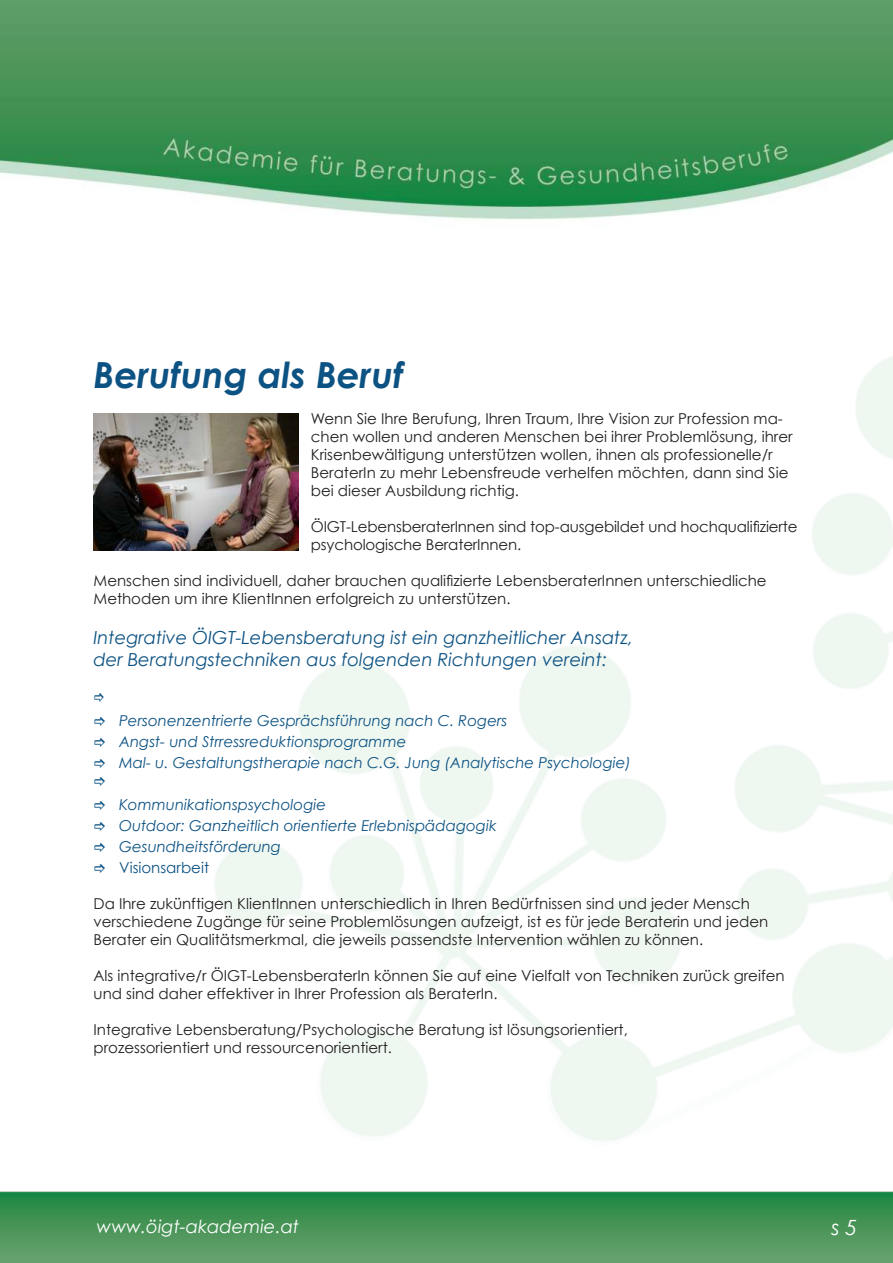
<style>
.page{position:relative;width:893px;height:1263px;background:#fff}
.page>*{position:absolute;margin:0;border:0;box-sizing:border-box;transform-origin:0 0}
.t1{font:italic 700 36px "Century Gothic";color:#0c5283}
.t2{font:italic 21px "Century Gothic";color:#fff}
.t3{font:italic 18px/21.6px "Century Gothic";color:#0c5283}
.t4{font:italic 18px "Century Gothic";color:#fff}
.t5{font:15px/18px "Century Gothic";color:#221f1f}
.t6{font:italic 15px/21px "Century Gothic";color:#0c5283}
.t7{font:15px "Century Gothic";color:#0c5283}
</style>
<div class="page">
<img style="left:215px;top:356px;width:678px;height:785px">
<img style="left:0;top:1191px;width:893px;height:72px">
<img style="left:0;top:0;width:893px;height:220px">
<img style="left:94px;top:413px;width:204px;height:138px">
<h1 class="t1" style="left:94px;top:359px;width:311px">Berufung als Beruf</h1>
<p class="t5" style="left:311px;top:411px;width:483px">Wenn Sie Ihre Berufung, Ihren Traum, Ihre Vision zur Profession ma&shy;chen wollen und anderen Menschen bei ihrer Problemlösung, ihrer Krisenbewältigung unterstützen wollen, ihnen als professionelle/r BeraterIn zu mehr Lebensfreude verhelfen möchten, dann sind Sie bei dieser Ausbildung richtig.</p>
<p class="t5" style="left:311px;top:518px;width:488px">ÖIGT-LebensberaterInnen sind top-ausgebildet und hochqualifizierte psychologische BeraterInnen.</p>
<p class="t5" style="left:94px;top:572px;width:675px">Menschen sind individuell, daher brauchen qualifizierte LebensberaterInnen unterschiedliche<br>Methoden um ihre KlientInnen erfolgreich zu unterstützen.</p>
<p class="t3" style="left:94px;top:626px;width:541px">Integrative ÖIGT-Lebensberatung ist ein ganzheitlicher Ansatz, der Beratungstechniken aus folgenden Richtungen vereint:</p>
<p class="t6" style="left:119px;top:709px;width:513px">Personenzentrierte Gesprächsführung nach C. Rogers<br>Angst- und Strressreduktionsprogramme<br>Mal- u. Gestaltungstherapie nach C.G. Jung (Analytische Psychologie)</p>
<p class="t6" style="left:119px;top:793px;width:379px">Kommunikationspsychologie<br>Outdoor: Ganzheitlich orientierte Erlebnispädagogik<br>Gesundheitsförderung</p>
<p class="t7" style="left:119px;top:861px;width:92px">Visionsarbeit</p>
<p class="t5" style="left:94px;top:895px;width:676px">Da Ihre zukünftigen KlientInnen unterschiedlich in Ihren Bedürfnissen sind und jeder Mensch verschiedene Zugänge für seine Problemlösungen aufzeigt, ist es für jede Beraterin und jeden<br>Berater ein Qualitätsmerkmal, die jeweils passendste Intervention wählen zu können.</p>
<p class="t5" style="left:94px;top:967px;width:693px">Als integrative/r ÖIGT-LebensberaterIn können Sie auf eine Vielfalt von Techniken zurück greifen und sind daher effektiver in Ihrer Profession als BeraterIn.</p>
<p class="t5" style="left:94px;top:1021px;width:536px">Integrative Lebensberatung/Psychologische Beratung ist lösungsorientiert, prozessorientiert und ressourcenorientiert.</p>
<p class="t4" style="left:96px;top:1219px;width:204px">www.öigt-akademie.at</p>
<h2 class="t2" style="left:832px;top:1219px;width:27px">s 5</h2>
</div>
